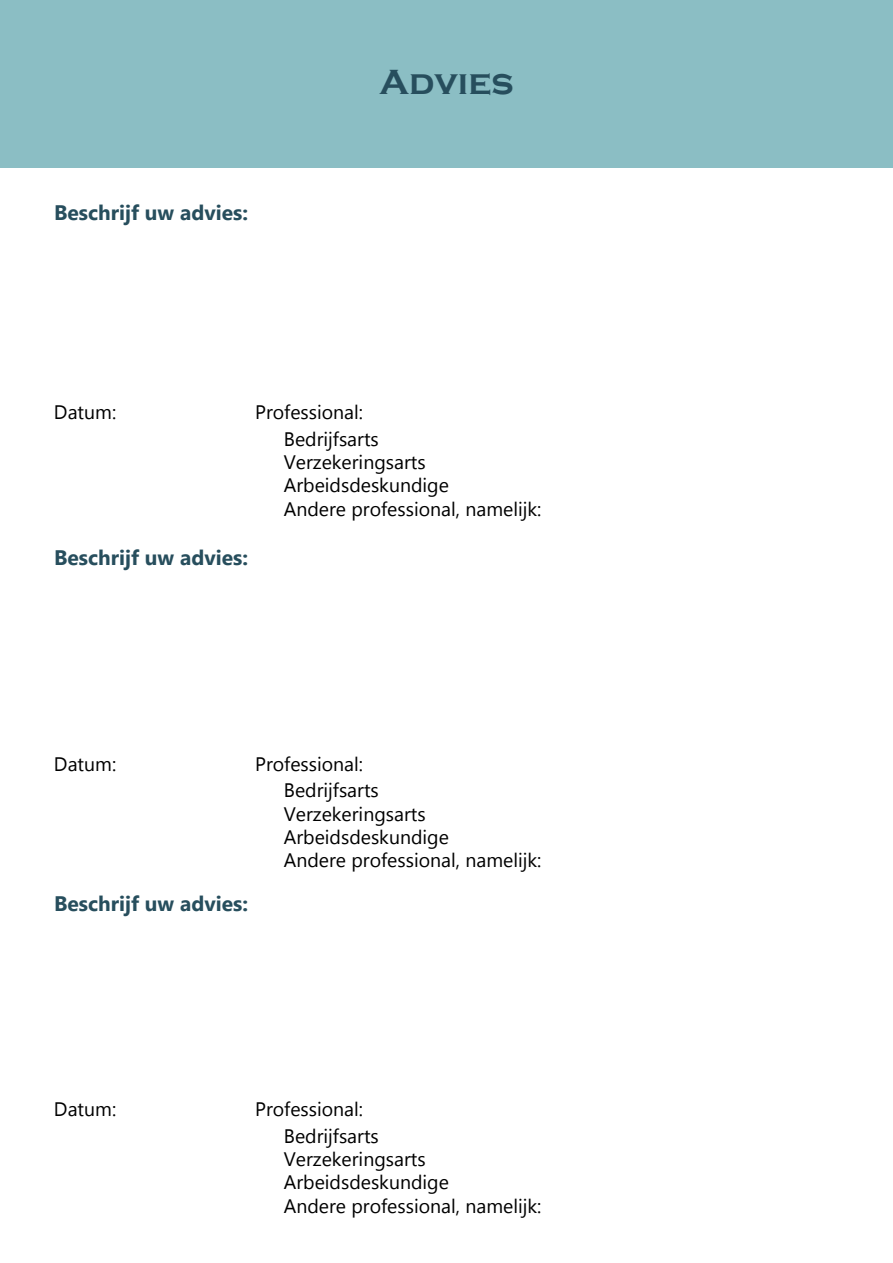
<style>
.page{position:relative;width:893px;height:1263px;background:#fff}
.page>*{position:absolute;margin:0;border:0;box-sizing:border-box;transform-origin:0 0}
.t1{font:700 36px "Copperplate Gothic";color:#274e5d}
.t2{font:700 21px "Microsoft New Tai Lue";color:#274e5d}
.t3{font:19.5px/23.4px "Microsoft New Tai Lue";color:#000}
</style>
<div class="page">
<div style="left:0;top:0;width:893px;height:168px;background:#8bbec4"></div>
<p class="t2" style="left:54px;top:201px;width:196px">Beschrijf uw advies:</p>
<h1 class="t1" style="left:379px;top:62px;width:136px">Advies</h1>
<p class="t3" style="left:54px;top:402px;width:64px">Datum:</p>
<p class="t3" style="left:255px;top:402px;width:110px">Professional:</p>
<p class="t2" style="left:54px;top:546px;width:196px">Beschrijf uw advies:</p>
<p class="t3" style="left:284px;top:428px;width:259px">Bedrijfsarts<br>Verzekeringsarts<br>Arbeidsdeskundige<br>Andere professional, namelijk:</p>
<p class="t3" style="left:54px;top:754px;width:64px">Datum:</p>
<p class="t3" style="left:255px;top:754px;width:110px">Professional:</p>
<p class="t2" style="left:54px;top:891px;width:196px">Beschrijf uw advies:</p>
<p class="t3" style="left:284px;top:780px;width:259px">Bedrijfsarts<br>Verzekeringsarts<br>Arbeidsdeskundige<br>Andere professional, namelijk:</p>
<p class="t3" style="left:54px;top:1099px;width:64px">Datum:</p>
<p class="t3" style="left:255px;top:1099px;width:110px">Professional:</p>
<p class="t3" style="left:284px;top:1125px;width:259px">Bedrijfsarts<br>Verzekeringsarts<br>Arbeidsdeskundige<br>Andere professional, namelijk:</p>
</div>
